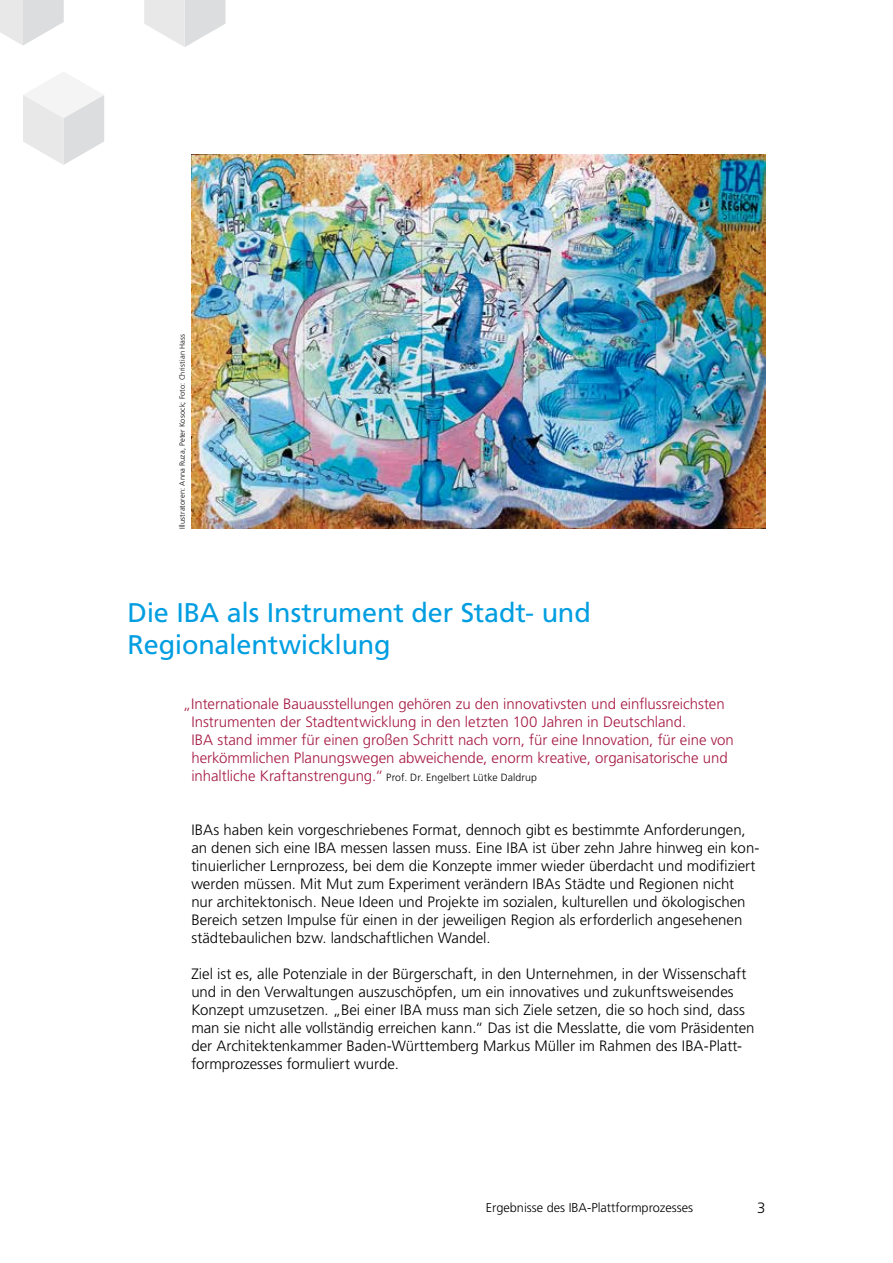
<style>
.page{position:relative;width:893px;height:1263px;background:#fff}
.page>*{position:absolute;margin:0;border:0;box-sizing:border-box;transform-origin:0 0}
.t1{font:27px/32.4px "Frutiger";letter-spacing:-.01em;color:#009ee1}
.t2{font:300 15px/18px "Frutiger";color:#000}
.t3{font:300 15px/18px "Frutiger";color:#a51943}
.t4{font:300 12.75px "Frutiger";color:#000}
.t5{font:300 7.5px "Frutiger";letter-spacing:.015em;color:#000}
.s1{font-size:10.5px;color:#000}
</style>
<div class="page">
<svg style="left:144px;top:0;width:81px;height:47px"></svg>
<svg style="left:23px;top:72px;width:81px;height:93px"></svg>
<svg style="left:0;top:0;width:64px;height:45px"></svg>
<img style="left:191px;top:154px;width:574px;height:374px">
<p class="t5" style="left:179px;top:529px;width:197px;rotate:-90deg">Illustratoren: Anna Ruza, Peter Kosock; Foto: Christian Hass</p>
<h1 class="t1" style="left:128px;top:598px;width:465px">Die IBA als Instrument der Stadt- und<br>Regionalentwicklung</h1>
<p class="t3" style="left:191px;top:695px;width:544px;text-indent:-9px">„Internationale Bauausstellungen gehören zu den innovativsten und einflussreichsten Instrumenten der Stadtentwicklung in den letzten 100 Jahren in Deutschland.<br>IBA stand immer für einen großen Schritt nach vorn, für eine Innovation, für eine von herkömmlichen Planungswegen abweichende, enorm kreative, organisatorische und inhaltliche Kraftanstrengung.“ <span class="s1">Prof. Dr. Engelbert Lütke Daldrup</span></p>
<p class="t2" style="left:191px;top:821px;width:570px">IBAs haben kein vorgeschriebenes Format, dennoch gibt es bestimmte Anforderungen, an denen sich eine IBA messen lassen muss. Eine IBA ist über zehn Jahre hinweg ein kon&shy;tinuierlicher Lernprozess, bei dem die Konzepte immer wieder überdacht und modifiziert werden müssen. Mit Mut zum Experiment verändern IBAs Städte und Regionen nicht<br>nur architektonisch. Neue Ideen und Projekte im sozialen, kulturellen und ökologischen Bereich setzen Impulse für einen in der jeweiligen Region als erforderlich angesehenen städtebaulichen bzw. landschaftlichen Wandel.</p>
<p class="t2" style="left:191px;top:965px;width:565px">Ziel ist es, alle Potenziale in der Bürgerschaft, in den Unternehmen, in der Wissenschaft und in den Verwaltungen auszuschöpfen, um ein innovatives und zukunftsweisendes Konzept umzusetzen. „Bei einer IBA muss man sich Ziele setzen, die so hoch sind, dass man sie nicht alle vollständig erreichen kann.“ Das ist die Messlatte, die vom Präsidenten der Architektenkammer Baden-Württemberg Markus Müller im Rahmen des IBA-Platt&shy;formprozesses formuliert wurde.</p>
<p class="t4" style="left:486px;top:1201px;width:209px">Ergebnisse des IBA-Plattformprozesses</p>
<p class="t2" style="left:757px;top:1199px;width:10px">3</p>
</div>
